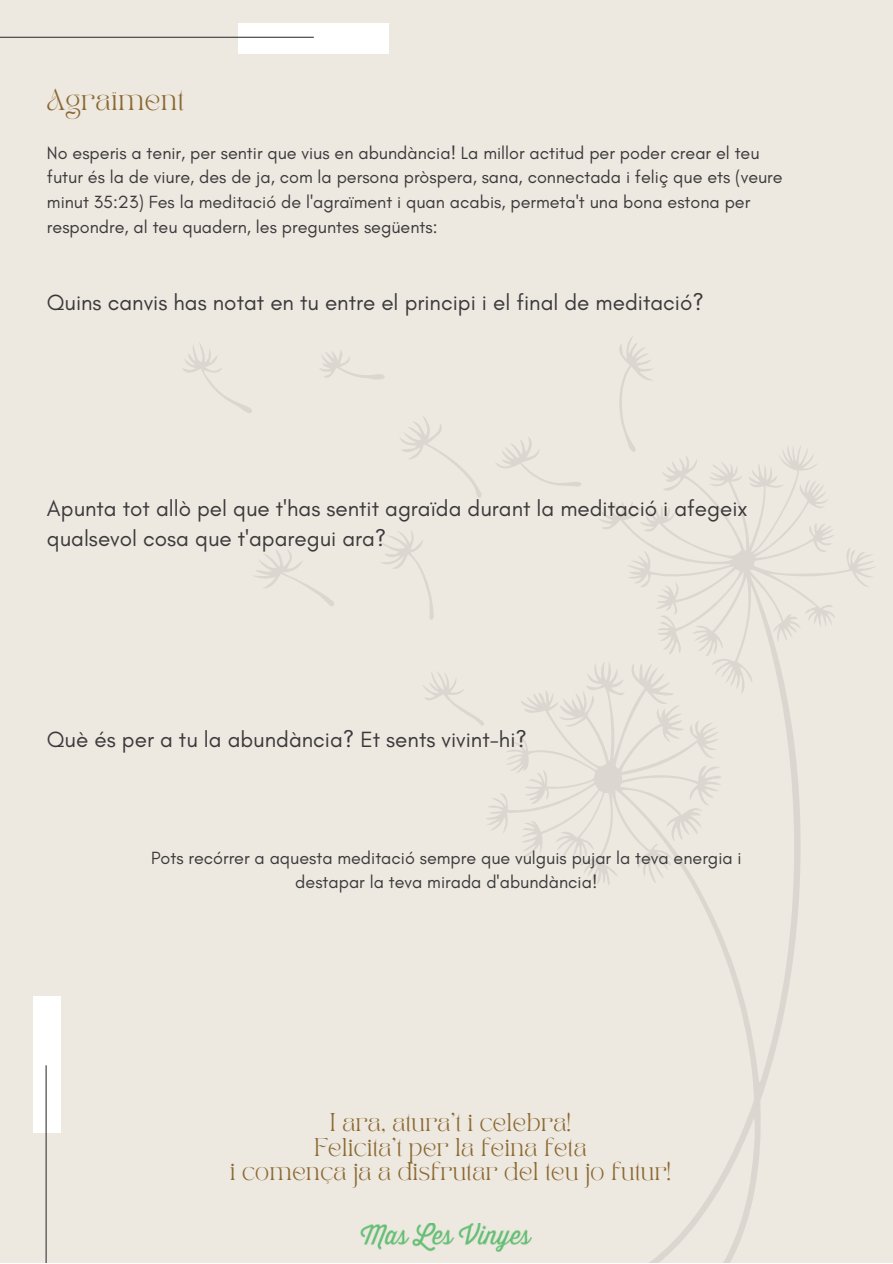
<style>
.page{position:relative;width:893px;height:1264px;background:#fff}
.page>*{position:absolute;margin:0;border:0;box-sizing:border-box;transform-origin:0 0}
.t1{font:22.5px/30.3px "Glacial Indifference";color:#3b3a3b}
.t2{font:21px "TAN PEARL Regular";letter-spacing:.005em;color:#8b6830}
.t3{font:18px/24.8px "Glacial Indifference";color:#3b3a3b}
.t4{font:18px/24.8px "TAN PEARL Regular";color:#8b6830;text-align:center}
</style>
<div class="page">
<div style="left:0;top:0;width:892px;height:1262px;background:#ede8e0"></div>
<img style="left:360px;top:1223px;width:125px;height:28px">
<div style="left:238px;top:23px;width:151px;height:30px;background:#fff"></div>
<hr style="left:0;top:37px;width:314px;height:1px;background:#3b3a3b">
<svg style="left:485px;top:446px;width:389px;height:816px"></svg>
<svg style="left:616px;top:336px;width:38px;height:116px"></svg>
<svg style="left:400px;top:416px;width:81px;height:82px"></svg>
<svg style="left:255px;top:550px;width:79px;height:56px"></svg>
<svg style="left:381px;top:531px;width:53px;height:89px"></svg>
<svg style="left:495px;top:437px;width:86px;height:50px"></svg>
<svg style="left:182px;top:344px;width:70px;height:69px"></svg>
<svg style="left:423px;top:672px;width:61px;height:54px"></svg>
<svg style="left:319px;top:351px;width:66px;height:29px"></svg>
<div style="left:33px;top:996px;width:28px;height:136px;background:#fff"></div>
<hr style="left:46px;top:1065px;width:1px;height:197px;background:#3b3a3b">
<p class="t2" style="left:47px;top:88px;width:139px">Agraïment</p>
<p class="t3" style="left:47px;top:140px;width:737px">No esperis a tenir, per sentir que vius en abundància! La millor actitud per poder crear el teu futur és la de viure, des de ja, com la persona pròspera, sana, connectada i feliç que ets (veure minut 35:23) Fes la meditació de l'agraïment i quan acabis, permeta't una bona estona per respondre, al teu quadern, les preguntes següents:</p>
<p class="t1" style="left:47px;top:287px;width:658px">Quins canvis has notat en tu entre el principi i el final de meditació?</p>
<p class="t1" style="left:47px;top:492px;width:702px">Apunta tot allò pel que t'has sentit agraïda durant la meditació i afegeix qualsevol cosa que t'aparegui ara?</p>
<p class="t1" style="left:47px;top:724px;width:481px">Què és per a tu la abundància? Et sents vivint-hi?</p>
<p class="t3" style="left:151px;top:844px;width:592px;text-align:center">Pots recórrer a aquesta meditació sempre que vulguis pujar la teva energia i destapar la teva mirada d'abundància!</p>
<p class="t4" style="left:230px;top:1111px;width:443px">I ara, atura't i celebra!<br>Felicita't per la feina feta<br>i comença ja a disfrutar del teu jo futur!</p>
</div>
